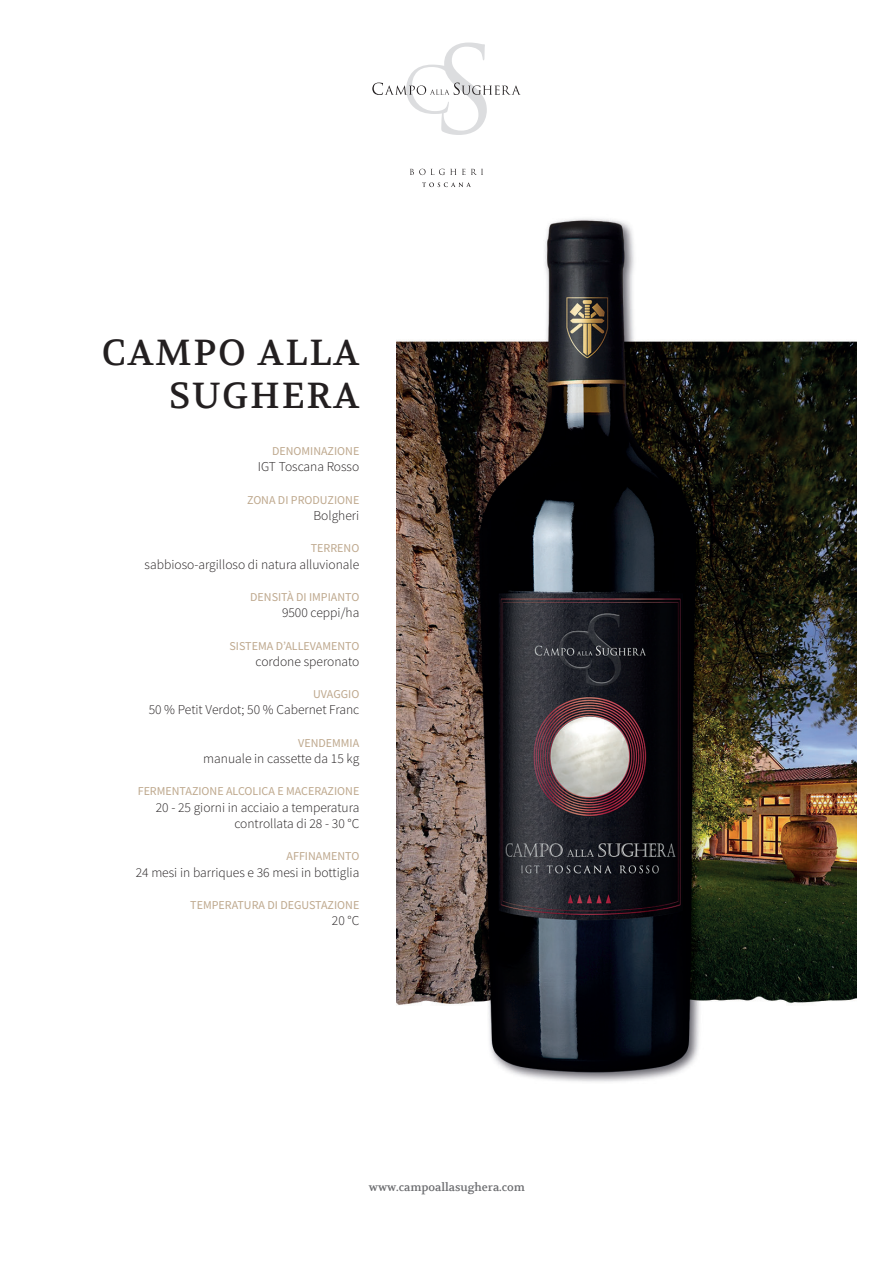
<style>
.page{position:relative;width:893px;height:1263px;background:#fff}
.page>*{position:absolute;margin:0;border:0;box-sizing:border-box;transform-origin:0 0}
.t1{font:36px/43.2px "Volkhov";letter-spacing:.05em;color:#231f20;text-align:right}
.t2{font:300 13.5px/16.2px "Mada";color:#231f20;text-align:right}
.t3{font:12px "Mada";color:#bea88d}
.t4{font:11.25px "Volkhov";color:#6c6d70}
</style>
<div class="page">
<img style="left:397px;top:218px;width:459px;height:864px">
<svg style="left:372px;top:43px;width:149px;height:92px"></svg>
<svg style="left:410px;top:169px;width:73px;height:18px"></svg>
<h1 class="t1" style="left:102px;top:332px;width:259px">CAMPO ALLA<br>SUGHERA</h1>
<p class="t3" style="left:272px;top:445px;width:89px">DENOMINAZIONE</p>
<p class="t2" style="left:258px;top:459px;width:103px">IGT Toscana Rosso</p>
<p class="t3" style="left:247px;top:493px;width:114px">ZONA DI PRODUZIONE</p>
<p class="t2" style="left:313px;top:508px;width:47px">Bolgheri</p>
<p class="t3" style="left:311px;top:542px;width:50px">TERRENO</p>
<p class="t2" style="left:145px;top:557px;width:216px">sabbioso-argilloso di natura alluvionale</p>
<p class="t3" style="left:250px;top:590px;width:111px">DENSITÀ DI IMPIANTO</p>
<p class="t2" style="left:282px;top:605px;width:79px">9500 ceppi/ha</p>
<p class="t3" style="left:230px;top:639px;width:131px">SISTEMA D’ALLEVAMENTO</p>
<p class="t2" style="left:255px;top:654px;width:105px">cordone speronato</p>
<p class="t3" style="left:313px;top:688px;width:48px">UVAGGIO</p>
<p class="t2" style="left:149px;top:702px;width:212px">50 % Petit Verdot; 50 % Cabernet Franc</p>
<p class="t3" style="left:298px;top:736px;width:63px">VENDEMMIA</p>
<p class="t2" style="left:203px;top:751px;width:158px">manuale in cassette da 15 kg</p>
<p class="t3" style="left:138px;top:785px;width:223px">FERMENTAZIONE ALCOLICA E MACERAZIONE</p>
<p class="t2" style="left:156px;top:800px;width:205px">20 - 25 giorni in acciaio a temperatura controllata di 28 - 30 °C</p>
<p class="t3" style="left:287px;top:850px;width:74px">AFFINAMENTO</p>
<p class="t2" style="left:136px;top:864px;width:225px">24 mesi in barriques e 36 mesi in bottiglia</p>
<p class="t3" style="left:190px;top:898px;width:171px">TEMPERATURA DI DEGUSTAZIONE</p>
<p class="t2" style="left:332px;top:913px;width:29px">20 °C</p>
<p class="t4" style="left:369px;top:1180px;width:158px">www.campoallasughera.com</p>
</div>
